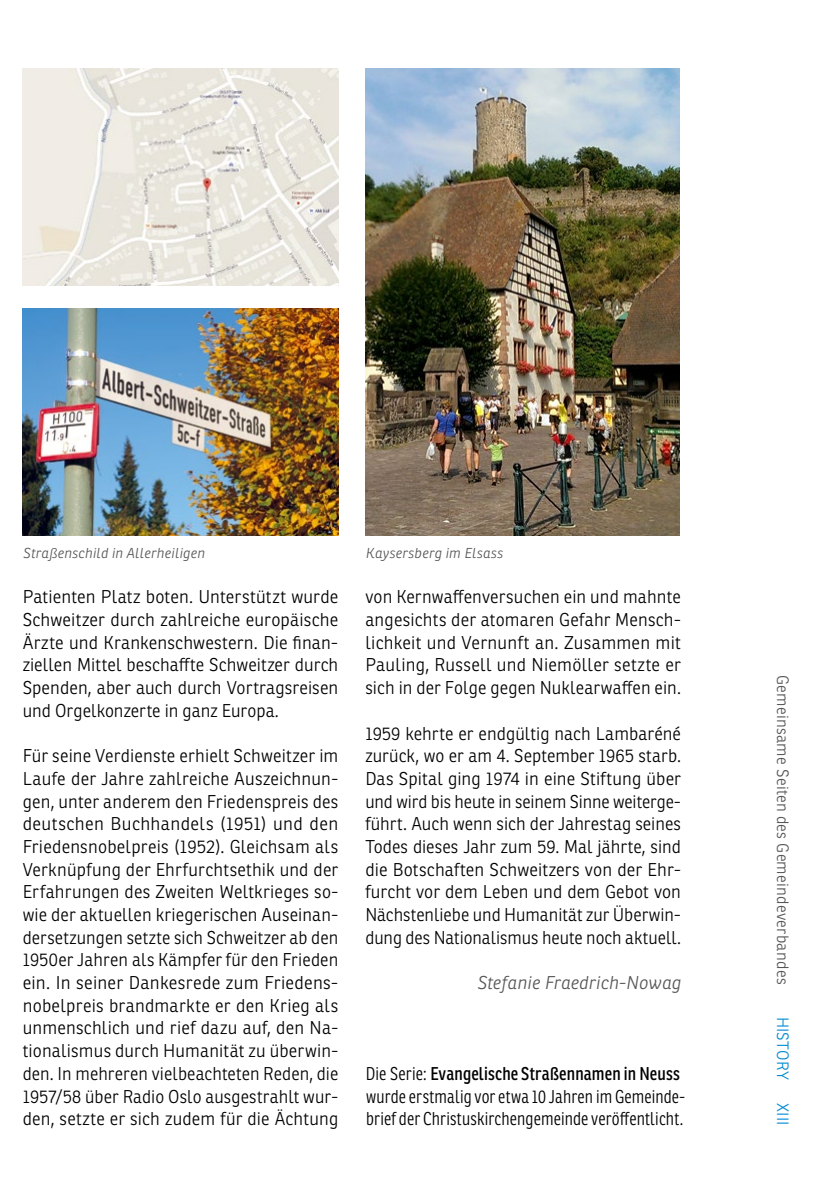
<style>
.page{position:relative;width:840px;height:1191px;background:#fff}
.page>*{position:absolute;margin:0;border:0;box-sizing:border-box;transform-origin:0 0}
.t1{font:300 18px/22.6px "Ronnia";letter-spacing:.005em;color:#000;text-align:justify}
.t2{font:300 18px/22.6px "Ronnia Cond";letter-spacing:.005em;color:#000}
.t3{font:italic 300 18px "Ronnia";letter-spacing:.01em;color:#565655}
.t4{font:300 16px "Ronnia";letter-spacing:.015em;color:#565655}
.t5{font:300 16px "Ronnia";letter-spacing:.005em;color:#008ad2}
.t6{font:italic 300 14px "Ronnia";letter-spacing:.02em;color:#565655}
.s1{font-weight:400}
</style>
<div class="page">
<img style="left:23px;top:68px;width:315px;height:218px">
<img style="left:23px;top:308px;width:315px;height:227px">
<img style="left:365px;top:68px;width:314px;height:467px">
<p class="t6" style="left:23px;top:544px;width:183px">Straßenschild in Allerheiligen</p>
<p class="t6" style="left:365px;top:544px;width:139px">Kaysersberg im Elsass</p>
<p class="t1" style="left:23px;top:585px;width:317px">Patienten Platz boten. Unterstützt wurde Schweitzer durch zahlreiche europäische Ärzte und Krankenschwestern. Die finan&shy;ziellen Mittel beschaffte Schweitzer durch Spenden, aber auch durch Vortragsreisen und Orgelkonzerte in ganz Europa.</p>
<p class="t1" style="left:23px;top:744px;width:317px">Für seine Verdienste erhielt Schweitzer im Laufe der Jahre zahlreiche Auszeichnun&shy;gen, unter anderem den Friedenspreis des deutschen Buchhandels (1951) und den Friedensnobelpreis (1952). Gleichsam als Verknüpfung der Ehrfurchtsethik und der Erfahrungen des Zweiten Weltkrieges so&shy;wie der aktuellen kriegerischen Auseinan&shy;dersetzungen setzte sich Schweitzer ab den 1950er Jahren als Kämpfer für den Frieden ein. In seiner Dankesrede zum Friedens&shy;nobelpreis brandmarkte er den Krieg als unmenschlich und rief dazu auf, den Na&shy;tionalismus durch Humanität zu überwin&shy;den. In mehreren vielbeachteten Reden, die 1957/58 über Radio Oslo ausgestrahlt wur&shy;den, setzte er sich zudem für die Ächtung</p>
<p class="t1" style="left:365px;top:585px;width:317px">von Kernwaffenversuchen ein und mahnte angesichts der atomaren Gefahr Mensch&shy;lichkeit und Vernunft an. Zusammen mit Pauling, Russell und Niemöller setzte er sich in der Folge gegen Nuklearwaffen ein.</p>
<p class="t1" style="left:365px;top:722px;width:317px">1959 kehrte er endgültig nach Lambaréné zurück, wo er am 4. September 1965 starb.<br>Das Spital ging 1974 in eine Stiftung über und wird bis heute in seinem Sinne weiterge&shy;führt. Auch wenn sich der Jahrestag seines Todes dieses Jahr zum 59. Mal jährte, sind die Botschaften Schweitzers von der Ehr&shy;furcht vor dem Leben und dem Gebot von Nächstenliebe und Humanität zur Ü berwin&shy;dung des Nationalismus heute noch aktuell.</p>
<p class="t3" style="left:477px;top:971px;width:205px">Stefanie Fraedrich-Nowag</p>
<p class="t2" style="left:365px;top:1062px;width:321px">Die Serie: <span class="s1">Evangelische Straßennamen in Neuss </span>wurde erstmalig vor etwa 10 Jahren im Gemeinde&shy;brief der Christuskirchengemeinde veröffentlicht.</p>
<p class="t4" style="left:792px;top:675px;width:311px;rotate:90deg">Gemeinsame Seiten des Gemeindeverbandes</p>
<p class="t5" style="left:792px;top:1016px;width:65px;rotate:90deg">History</p>
<p class="t5" style="left:792px;top:1103px;width:24px;rotate:90deg">XIII</p>
</div>
